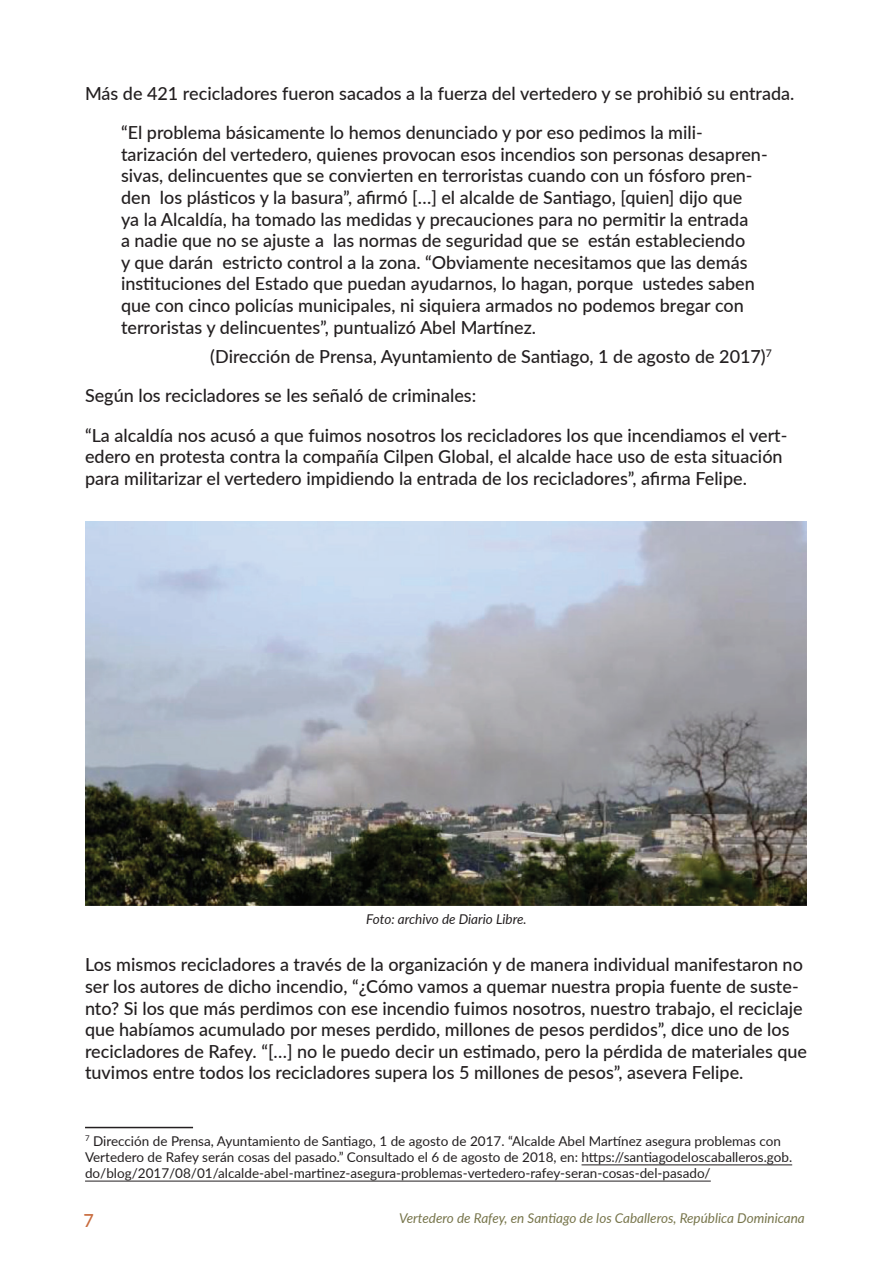
<style>
.page{position:relative;width:893px;height:1263px;background:#fff}
.page>*{position:absolute;margin:0;border:0;box-sizing:border-box;transform-origin:0 0}
.t1{font:500 18px/21.6px "Lato";color:#231f20}
.t2{font:500 18px "Lato";color:#c86b3d}
.t3{font:13.5px/16.2px "Lato";color:#231f20}
.t4{font:italic 13.5px "Lato";color:#77754b}
.t5{font:italic 13.5px "Lato";color:#231f20}
</style>
<div class="page">
<hr style="left:85px;top:1127px;width:108px;height:1px;background:#231f20">
<hr style="left:581px;top:1164px;width:211px;height:1px;background:#231f20">
<hr style="left:85px;top:1181px;width:626px;height:1px;background:#231f20">
<img style="left:85px;top:521px;width:721px;height:385px">
<p class="t1" style="left:85px;top:81px;width:711px">Más de 421 recicladores fueron sacados a la fuerza del vertedero y se prohibió su entrada.</p>
<p class="t1" style="left:121px;top:121px;width:648px">“El problema básicamente lo hemos denunciado y por eso pedimos la mili&shy;tarización del vertedero, quienes provocan esos incendios son personas desapren&shy;sivas, delincuentes que se convierten en terroristas cuando con un fósforo pren&shy;den los plásticos y la basura”, afirmó […] el alcalde de Santiago, [quien] dijo que<br>ya la Alcaldía, ha tomado las medidas y precauciones para no permitir la entrada<br>a nadie que no se ajuste a las normas de seguridad que se están estableciendo<br>y que darán estricto control a la zona. “Obviamente necesitamos que las demás instituciones del Estado que puedan ayudarnos, lo hagan, porque ustedes saben que con cinco policías municipales, ni siquiera armados no podemos bregar con terroristas y delincuentes”, puntualizó Abel Martínez.</p>
<p class="t1" style="left:85px;top:336px;width:688px;line-height:39.6px;text-indent:125px">(Dirección de Prensa, Ayuntamiento de Santiago, 1 de agosto de 2017)<sup>7<br></sup>Según los recicladores se les señaló de criminales:</p>
<p class="t1" style="left:85px;top:424px;width:704px">“La alcaldía nos acusó a que fuimos nosotros los recicladores los que incendiamos el vert&shy;edero en protesta contra la compañía Cilpen Global, el alcalde hace uso de esta situación para militarizar el vertedero impidiendo la entrada de los recicladores”, afirma Felipe.</p>
<p class="t5" style="left:366px;top:910px;width:162px">Foto: archivo de Diario Libre.</p>
<p class="t1" style="left:85px;top:953px;width:723px">Los mismos recicladores a través de la organización y de manera individual manifestaron no ser los autores de dicho incendio, “¿Cómo vamos a quemar nuestra propia fuente de suste&shy;nto? Si los que más perdimos con ese incendio fuimos nosotros, nuestro trabajo, el reciclaje que habíamos acumulado por meses perdido, millones de pesos perdidos”, dice uno de los recicladores de Rafey. “[…] no le puedo decir un estimado, pero la pérdida de materiales que tuvimos entre todos los recicladores supera los 5 millones de pesos”, asevera Felipe.</p>
<p class="t3" style="left:85px;top:1132px;width:709px"><sup>7</sup> Dirección de Prensa, Ayuntamiento de Santiago, 1 de agosto de 2017. “Alcalde Abel Martínez asegura problemas con<br>Vertedero de Rafey serán cosas del pasado.” Consultado el 6 de agosto de 2018, en: https://santiagodeloscaballeros.gob. do/blog/2017/08/01/alcalde-abel-martinez-asegura-problemas-vertedero-rafey-seran-cosas-del-pasado/</p>
<p class="t2" style="left:84px;top:1207px;width:12px">7</p>
<p class="t4" style="left:399px;top:1208px;width:407px">Vertedero de Rafey, en Santiago de los Caballeros, República Dominicana</p>
</div>
